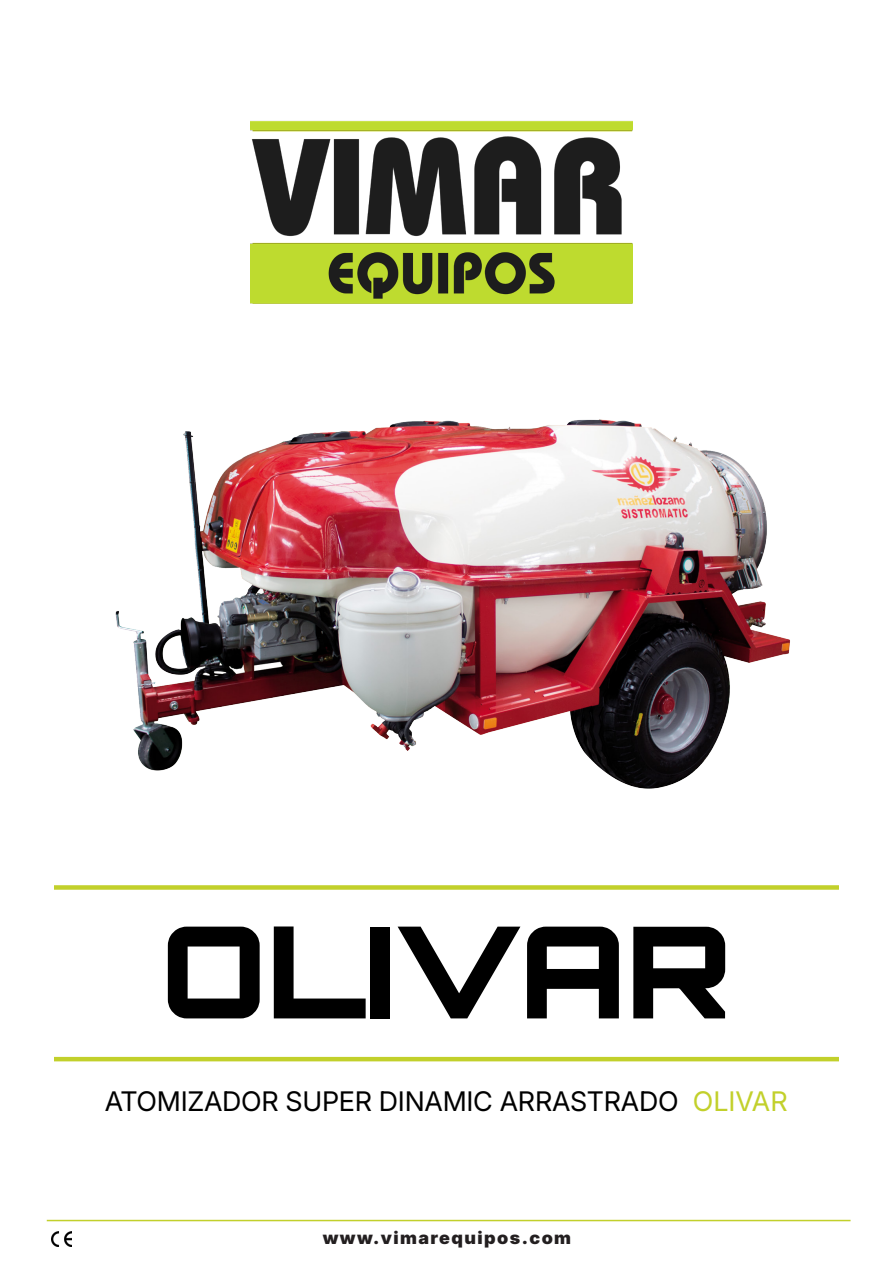
<style>
.page{position:relative;width:893px;height:1263px;background:#fff}
.page>*{position:absolute;margin:0;border:0;box-sizing:border-box;transform-origin:0 0}
.Titulo_Máquina{font:900 127.5px "Orbitron";color:#000}
.Subtitulo_principal{font:27px "Inter 18 pt";letter-spacing:-.01em;color:#000}
.t1{font:900 17.25px "Inter 18 pt";letter-spacing:.08em;color:#231f20;scale:1.04 1}
.s1{color:#c2d02b}
</style>
<div class="page">
<hr style="left:54px;top:1057px;width:785px;height:4px;background:#c2d02b">
<div style="left:54px;top:885px;width:785px;height:5px;background:#c2d02b"></div>
<img style="left:52px;top:1231px;width:19px;height:15px">
<hr style="left:47px;top:1220px;width:803px;height:1px;background:#c2d02b">
<img style="left:115px;top:419px;width:675px;height:370px">
<img style="left:250px;top:120px;width:382px;height:184px">
<p class="Titulo_Máquina" style="left:161px;top:892px;width:572px">OLIVAR</p>
<p class="Subtitulo_principal" style="left:105px;top:1081px;width:684px">ATOMIZADOR SUPER DINAMIC ARRASTRADO <span class="s1">OLIVAR</span></p>
<p class="t1" style="left:323px;top:1224px;width:240px">www.vimarequipos.com</p>
</div>
